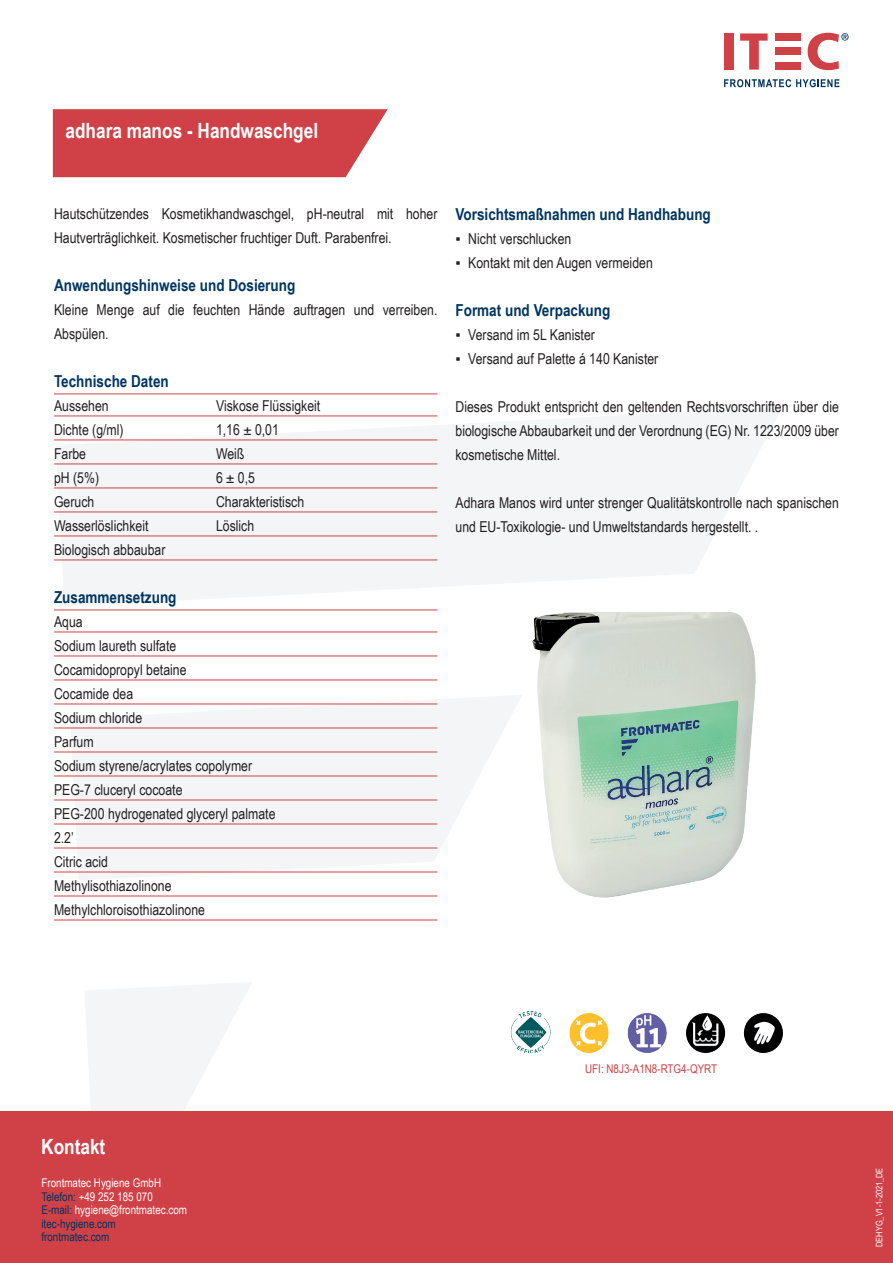
<style>
.page{position:relative;width:893px;height:1263px;background:#fff}
.page>*{position:absolute;margin:0;border:0;box-sizing:border-box;transform-origin:0 0}
.t1{font:700 21px "Arial Narrow";color:#fff}
.t2{font:700 16.5px "Arial Narrow";color:#003560}
.t3{font:15px/24px "Arial Narrow";color:#231f20}
.t4{font:12px/13.5px "Arial Narrow";color:#fff}
.t5{font:12px "Arial Narrow";color:#cf4146}
.t6{font:9px "Arial Narrow";color:#fff}
.s1{color:#003560}
</style>
<div class="page">
<svg style="left:56px;top:407px;width:726px;height:199px;fill:#f3f5f7"></svg>
<svg style="left:70px;top:696px;width:425px;height:184px;fill:#f3f5f7"></svg>
<svg style="left:85px;top:982px;width:167px;height:129px"></svg>
<div style="left:0;top:1111px;width:893px;height:152px;background:#cf4146"></div>
<div style="left:724px;top:33px;width:10px;height:37px;background:#cf4146"></div>
<svg style="left:740px;top:33px;width:28px;height:37px"></svg>
<div style="left:775px;top:33px;width:26px;height:8px;background:#cf4146"></div>
<div style="left:775px;top:62px;width:26px;height:8px;background:#cf4146"></div>
<div style="left:775px;top:48px;width:26px;height:7px;background:#cf4146"></div>
<svg style="left:808px;top:33px;width:40px;height:37px"></svg>
<svg style="left:724px;top:79px;width:115px;height:8px"></svg>
<svg style="left:53px;top:109px;width:335px;height:68px;background:#d14c51"></svg>
<img style="left:510px;top:1011px;width:41px;height:41px">
<img style="left:569px;top:1013px;width:214px;height:40px">
<img style="left:495px;top:612px;width:261px;height:286px">
<hr style="left:54px;top:394px;width:383px;height:1px;background:#cf4146">
<hr style="left:54px;top:416px;width:383px;height:1px;background:#cf4146">
<hr style="left:54px;top:440px;width:383px;height:1px;background:#cf4146">
<hr style="left:54px;top:464px;width:383px;height:1px;background:#cf4146">
<hr style="left:54px;top:488px;width:383px;height:1px;background:#cf4146">
<hr style="left:54px;top:512px;width:383px;height:1px;background:#cf4146">
<hr style="left:54px;top:536px;width:383px;height:1px;background:#cf4146">
<hr style="left:54px;top:560px;width:383px;height:1px;background:#cf4146">
<hr style="left:54px;top:610px;width:383px;height:1px;background:#cf4146">
<hr style="left:54px;top:632px;width:383px;height:1px;background:#cf4146">
<hr style="left:54px;top:656px;width:383px;height:1px;background:#cf4146">
<hr style="left:54px;top:680px;width:383px;height:1px;background:#cf4146">
<hr style="left:54px;top:704px;width:383px;height:1px;background:#cf4146">
<hr style="left:54px;top:728px;width:383px;height:1px;background:#cf4146">
<hr style="left:54px;top:752px;width:383px;height:1px;background:#cf4146">
<hr style="left:54px;top:776px;width:383px;height:1px;background:#cf4146">
<hr style="left:54px;top:800px;width:383px;height:1px;background:#cf4146">
<hr style="left:54px;top:824px;width:383px;height:1px;background:#cf4146">
<hr style="left:54px;top:848px;width:383px;height:1px;background:#cf4146">
<hr style="left:54px;top:872px;width:383px;height:1px;background:#cf4146">
<hr style="left:54px;top:896px;width:383px;height:1px;background:#cf4146">
<hr style="left:54px;top:920px;width:383px;height:1px;background:#cf4146">
<h1 class="t1" style="left:65px;top:114px;width:254px">adhara manos - Handwaschgel</h1>
<p class="t3" style="left:54px;top:201px;width:385px">Hautschützendes Kosmetikhandwaschgel, pH-neutral mit hoher<br>Hautverträglichkeit. Kosmetischer fruchtiger Duft. Parabenfrei.</p>
<p class="t2" style="left:54px;top:273px;width:243px">Anwendungshinweise und Dosierung</p>
<p class="t3" style="left:54px;top:297px;width:385px">Kleine Menge auf die feuchten Hände auftragen und verreiben.<br>Abspülen.</p>
<p class="t2" style="left:54px;top:369px;width:116px">Technische Daten</p>
<p class="t3" style="left:54px;top:393px;width:56px">Aussehen</p>
<p class="t3" style="left:216px;top:393px;width:106px">Viskose Flüssigkeit</p>
<p class="t3" style="left:54px;top:417px;width:71px">Dichte (g/ml)</p>
<p class="t3" style="left:216px;top:417px;width:64px">1,16 ± 0,01</p>
<p class="t3" style="left:54px;top:441px;width:34px">Farbe</p>
<p class="t3" style="left:216px;top:441px;width:30px">Weiß</p>
<p class="t3" style="left:54px;top:465px;width:47px">pH (5%)</p>
<p class="t3" style="left:216px;top:465px;width:41px">6 ± 0,5</p>
<p class="t3" style="left:54px;top:489px;width:42px">Geruch</p>
<p class="t3" style="left:216px;top:489px;width:90px">Charakteristisch</p>
<p class="t3" style="left:54px;top:513px;width:96px">Wasserlöslichkeit</p>
<p class="t3" style="left:216px;top:513px;width:40px">Löslich</p>
<p class="t3" style="left:54px;top:537px;width:113px">Biologisch abbaubar</p>
<p class="t2" style="left:54px;top:585px;width:124px">Zusammensetzung</p>
<p class="t3" style="left:54px;top:609px;width:223px">Aqua<br>Sodium laureth sulfate<br>Cocamidopropyl betaine<br>Cocamide dea<br>Sodium chloride<br>Parfum<br>Sodium styrene/acrylates copolymer<br>PEG-7 cluceryl cocoate<br>PEG-200 hydrogenated glyceryl palmate<br>2.2’<br>Citric acid<br>Methylisothiazolinone<br>Methylchloroisothiazolinone</p>
<p class="t2" style="left:455px;top:202px;width:257px">Vorsichtsmaßnahmen und Handhabung</p>
<p class="t3" style="left:455px;top:227px;width:117px">▪ Nicht verschlucken</p>
<p class="t3" style="left:455px;top:251px;width:199px">▪ Kontakt mit den Augen vermeiden</p>
<p class="t2" style="left:455px;top:298px;width:156px">Format und Verpackung</p>
<p class="t3" style="left:455px;top:323px;width:141px">▪ Versand im 5L Kanister</p>
<p class="t3" style="left:455px;top:347px;width:204px">▪ Versand auf Palette á 140 Kanister</p>
<p class="t3" style="left:455px;top:395px;width:385px;text-align:justify">Dieses Produkt entspricht den geltenden Rechtsvorschriften über die biologische Abbaubarkeit und der Verordnung (EG) Nr. 1223/2009 über kosmetische Mittel.</p>
<p class="t3" style="left:455px;top:491px;width:385px">Adhara Manos wird unter strenger Qualitätskontrolle nach spanischen und EU-Toxikologie- und Umweltstandards hergestellt. .</p>
<p class="t5" style="left:585px;top:1060px;width:133px">UFI: N8J3-A1N8-RTG4-QYRT</p>
<h1 class="t1" style="left:41px;top:1131px;width:66px">Kontakt</h1>
<p class="t4" style="left:41px;top:1175px;width:147px">Frontmatec Hygiene GmbH<br><span class="s1">Telefon:</span> +49 252 185 070<br><span class="s1">E-mail:</span> hygiene@frontmatec.com <span class="s1">itec-hygiene.com<br>frontmatec.com</span></p>
<p class="t6" style="left:873px;top:1247px;width:81px;rotate:-90deg">DEHYG_V1-1-2021_DE</p>
</div>
